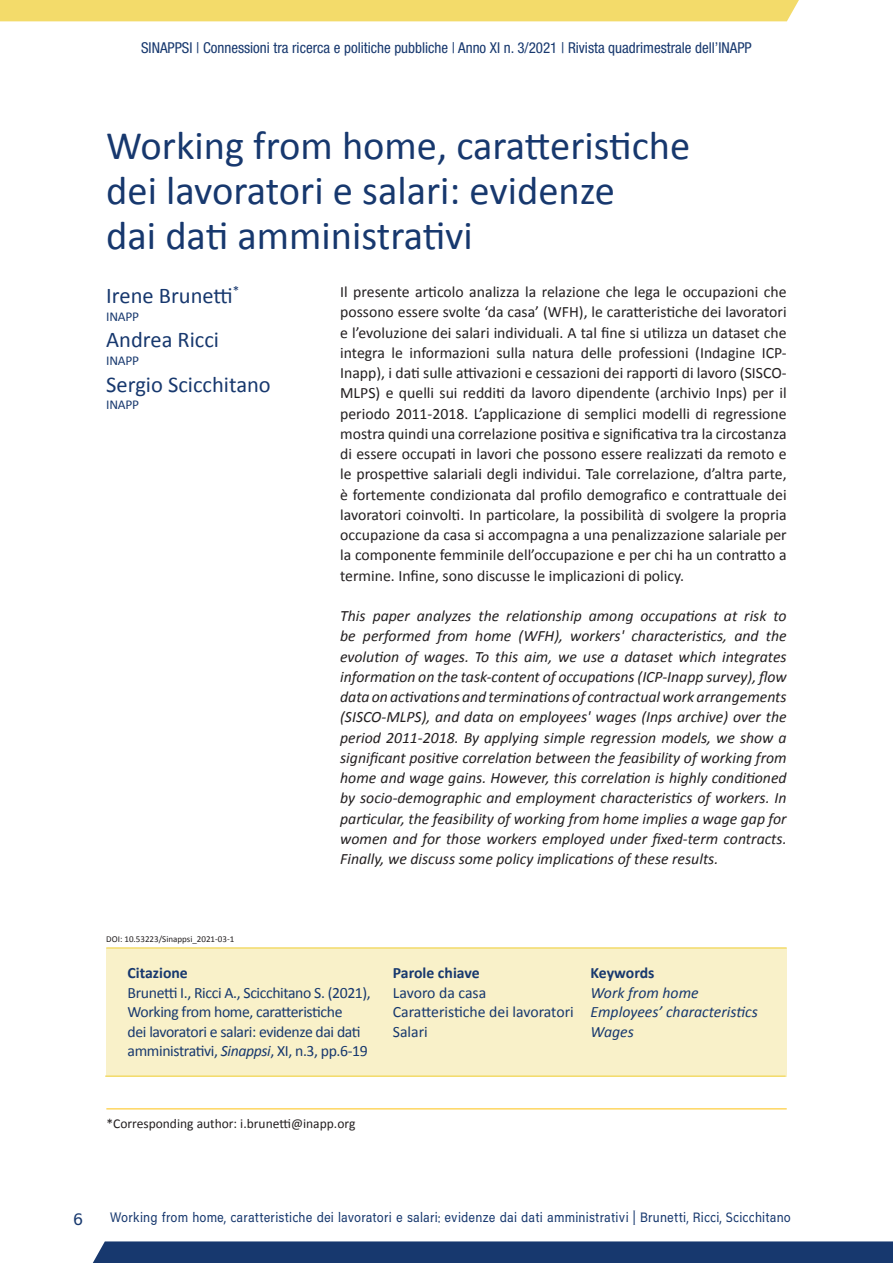
<style>
.page{position:relative;width:893px;height:1263px;background:#fff}
.page>*{position:absolute;margin:0;border:0;box-sizing:border-box;transform-origin:0 0}
.t1{font:40.5px/45px "Calibri";color:#17386e}
.t2{font:22.5px "Calibri";color:#17386e}
.t3{font:16.5px "Inapp";color:#17386e}
.t4{font:15.75px/20.2px "Calibri";color:#231f20;text-align:justify}
.t5{font:italic 15.75px/20.2px "Calibri";color:#231f20;text-align:justify}
.t6{font:15.75px/19.5px "Calibri";letter-spacing:-.025em;color:#17386e}
.t7{font:15.75px/19.5px "Calibri";color:#17386e}
.t8{font:italic 15.75px/19.5px "Calibri";color:#17386e}
.t9{font:700 15.75px "Calibri";color:#17386e}
.t10{font:condensed 15px "Helvetica Neue LT Std";color:#17386e}
.t11{font:13.5px "Inapp";letter-spacing:.01em;color:#17386e;scale:.9 1}
.t12{font:13.5px "Calibri";color:#231f20}
.t13{font:13.5px "Calibri";letter-spacing:-.02em;color:#17386e}
.t14{font:9px "Calibri";color:#231f20}
.s1{font-style:italic}
</style>
<div class="page">
<div style="left:92px;top:1241px;width:801px;height:22px;background:#17386e"></div>
<div style="left:0;top:0;width:799px;height:21px;background:#f3db6a"></div>
<div style="left:106px;top:948px;width:681px;height:129px;background:#f9f1c9"></div>
<hr style="left:106px;top:947px;width:681px;height:2px;background:#f3db6a">
<hr style="left:105px;top:1075px;width:681px;height:2px;background:#f3db6a">
<hr style="left:106px;top:1108px;width:681px;height:1px;background:#fec210">
<p class="t10" style="left:141px;top:39px;width:612px">SINAPPSI | Connessioni tra ricerca e politiche pubbliche | Anno XI n. 3/2021 | Rivista quadrimestrale dell’INAPP</p>
<h1 class="t1" style="left:106px;top:121px;width:585px">Working from home, caratteristiche dei lavoratori e salari: evidenze<br>dai dati amministrativi</h1>
<h2 class="t2" style="left:106px;top:281px;width:135px">Irene Brunetti<sup>*</sup></h2>
<p class="t13" style="left:106px;top:308px;width:34px">INAPP</p>
<h2 class="t2" style="left:106px;top:326px;width:114px">Andrea Ricci</h2>
<p class="t13" style="left:106px;top:352px;width:34px">INAPP</p>
<h2 class="t2" style="left:106px;top:370px;width:166px">Sergio Scicchitano</h2>
<p class="t13" style="left:106px;top:396px;width:34px">INAPP</p>
<p class="t14" style="left:106px;top:934px;width:130px">DOI: 10.53223/Sinappsi_2021-03-1</p>
<p class="t4" style="left:340px;top:281px;width:448px">Il presente articolo analizza la relazione che lega le occupazioni che possono essere svolte ‘da casa’ (WFH), le caratteristiche dei lavoratori e l’evoluzione dei salari individuali. A tal fine si utilizza un dataset che integra le informazioni sulla natura delle professioni (Indagine ICP-Inapp), i dati sulle attivazioni e cessazioni dei rapporti di lavoro (SISCO-MLPS) e quelli sui redditi da lavoro dipendente (archivio Inps) per il periodo 2011-2018. L’applicazione di semplici modelli di regressione mostra quindi una correlazione positiva e significativa tra la circostanza di essere occupati in lavori che possono essere realizzati da remoto e le prospettive salariali degli individui. Tale correlazione, d’altra parte, è fortemente condizionata dal profilo demografico e contrattuale dei lavoratori coinvolti. In particolare, la possibilità di svolgere la propria occupazione da casa si accompagna a una penalizzazione salariale per la componente femminile dell’occupazione e per chi ha un contratto a termine. Infine, sono discusse le implicazioni di policy.</p>
<p class="t5" style="left:340px;top:605px;width:448px">This paper analyzes the relationship among occupations at risk to be performed from home (WFH), workers' characteristics, and the evolution of wages. To this aim, we use a dataset which integrates information on the task-content of occupations (ICP-Inapp survey), flow data on activations and terminations of contractual work arrangements (SISCO-MLPS), and data on employees' wages (Inps archive) over the period 2011-2018. By applying simple regression models, we show a significant positive correlation between the feasibility of working from home and wage gains. However, this correlation is highly conditioned by socio-demographic and employment characteristics of workers. In particular, the feasibility of working from home implies a wage gap for women and for those workers employed under fixed-term contracts.<br>Finally, we discuss some policy implications of these results.</p>
<p class="t9" style="left:128px;top:962px;width:62px">Citazione</p>
<p class="t6" style="left:128px;top:982px;width:245px">Brunetti I., Ricci A., Scicchitano S. (2021), Working from home, caratteristiche<br>dei lavoratori e salari: evidenze dai dati amministrativi, <span class="s1">Sinappsi</span>, XI, n.3, pp.6-19</p>
<p class="t9" style="left:393px;top:962px;width:88px">Parole chiave</p>
<p class="t7" style="left:393px;top:982px;width:182px">Lavoro da casa<br>Caratteristiche dei lavoratori<br>Salari</p>
<p class="t9" style="left:591px;top:962px;width:65px">Keywords</p>
<p class="t8" style="left:591px;top:982px;width:169px">Work from home<br>Employees’ characteristics<br>Wages</p>
<p class="t12" style="left:106px;top:1115px;width:250px">*Corresponding author: i.brunetti@inapp.org</p>
<p class="t3" style="left:73px;top:1210px;width:12px">6</p>
<p class="t11" style="left:110px;top:1210px;width:758px">Working from home, caratteristiche dei lavoratori e salari: evidenze dai dati amministrativi | Brunetti, Ricci, Scicchitano</p>
</div>
